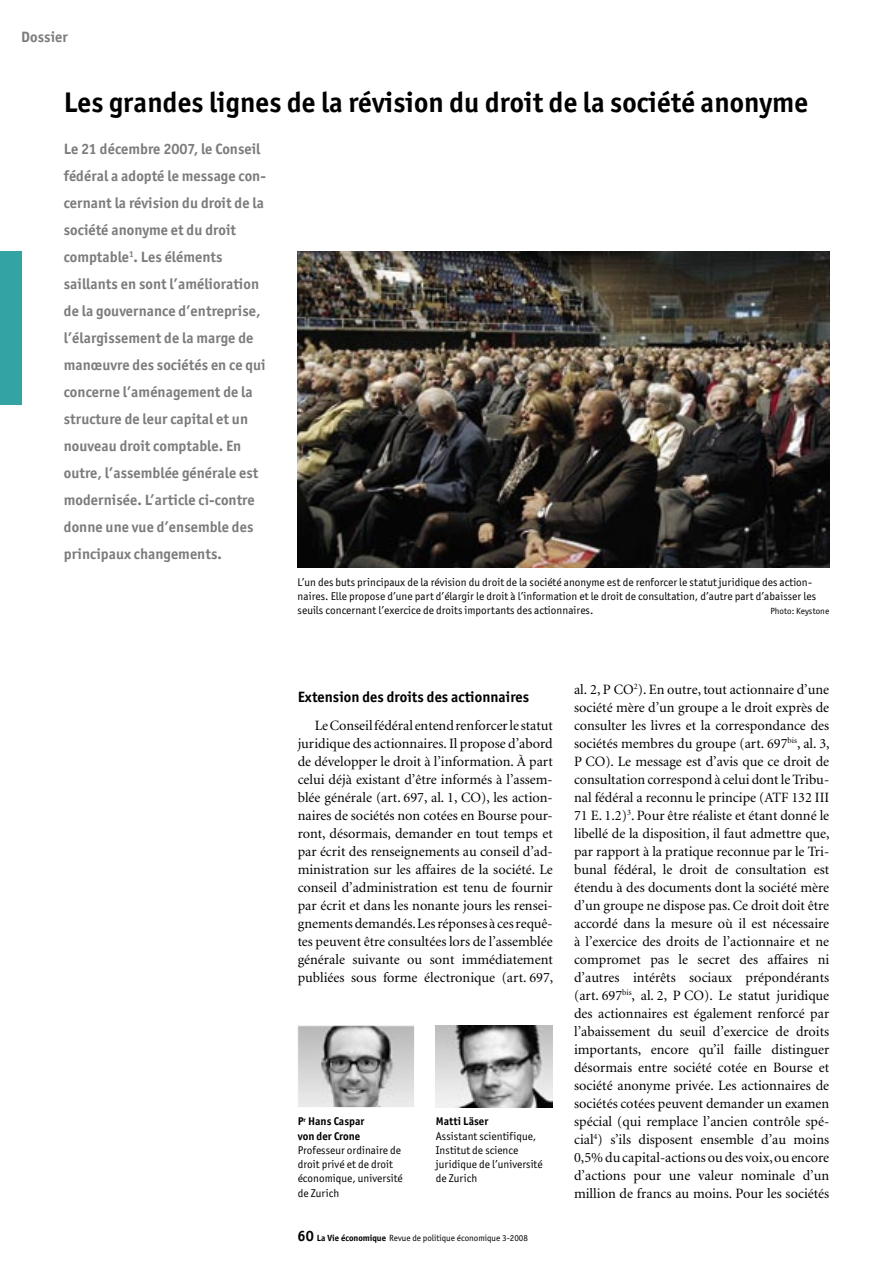
<style>
.page{position:relative;width:893px;height:1263px;background:#fff}
.page>*{position:absolute;margin:0;border:0;box-sizing:border-box;transform-origin:0 0}
._01_Titel{font:700 28.5px "Officina San ITC";letter-spacing:.005em;color:#000}
._02_Vorspann{font:700 15px/27px "Officina San ITC";letter-spacing:.005em;color:#7c7c7c}
._04_Zwischentitel_1{font:700 15px "Officina San ITC";letter-spacing:.005em;color:#000}
.Rubriktitel_links{font:700 15px "Officina San ITC";letter-spacing:.005em;color:#7c7c7c}
._03_Grundschrift{font:14.25px/18px "Minion";color:#000;text-align:justify}
._07_Legende{font:11.25px/14.2px "Officina San ITC";letter-spacing:.005em;color:#000}
.Autor{font:11.25px/14.2px "Officina San ITC";letter-spacing:.005em;color:#000}
.Autor-fett{font:700 11.25px/14.2px "Officina San ITC";letter-spacing:.005em;color:#000}
._07_Legende-2{font:9px "Officina San ITC";color:#000}
.s1{font-weight:700;font-size:15px}
.s2{font-weight:700}
</style>
<div class="page">
<div style="left:0;top:252px;width:21px;height:153px;background:#34a3a3"></div>
<img style="left:300px;top:1028px;width:113px;height:77px">
<div style="left:298px;top:1026px;width:117px;height:81px;border:1px solid #fff"></div>
<img style="left:436px;top:1026px;width:117px;height:81px">
<img style="left:298px;top:251px;width:531px;height:316px">
<p class="Rubriktitel_links" style="left:21px;top:27px;width:48px">Dossier</p>
<p class="_01_Titel" style="left:64px;top:84px;width:746px">Les grandes lignes de la révision du droit de la société anonyme</p>
<p class="_02_Vorspann" style="left:64px;top:136px;width:204px">Le 21 décembre 2007, le Conseil fédéral a adopté le message con&shy;cernant la révision du droit de la société anonyme et du droit comptable<sup>1</sup>. Les éléments saillants en sont l’amélioration de la gouvernance d’entreprise, l’élargissement de la marge de manœuvre des sociétés en ce qui concerne l’aménagement de la structure de leur capital et un nouveau droit comptable. En outre, l’assemblée générale est modernisée. L’article ci-contre donne une vue d’ensemble des principaux changements.</p>
<p class="_07_Legende" style="left:298px;top:575px;width:520px">L’un des buts principaux de la révision du droit de la société anonyme est de renforcer le statut juridique des action&shy;naires. Elle propose d’une part d’élargir le droit à l’information et le droit de consultation, d’autre part d’abaisser les seuils concernant l’exercice de droits importants des actionnaires.</p>
<p class="_07_Legende-2" style="left:770px;top:606px;width:60px">Photo: Keystone</p>
<p class="_04_Zwischentitel_1" style="left:298px;top:688px;width:233px">Extension des droits des actionnaires</p>
<p class="_03_Grundschrift" style="left:298px;top:716px;width:257px;text-indent:17px">Le Conseil fédéral entend renforcer le statut juridique des actionnaires. Il propose d’abord de développer le droit à l’information. À part celui déjà existant d’être informés à l’assem&shy;blée générale (art. 697, al. 1, CO), les action&shy;naires de sociétés non cotées en Bourse pour&shy;ront, désormais, demander en tout temps et par écrit des renseignements au conseil d’ad&shy;ministration sur les affaires de la société. Le conseil d’administration est tenu de fournir par écrit et dans les nonante jours les rensei&shy;gnements demandés. Les réponses à ces requê&shy;tes peuvent être consultées lors de l’assemblée générale suivante ou sont immédiatement publiées sous forme électronique (art. 697,</p>
<p class="Autor-fett" style="left:298px;top:1114px;width:68px">P<sup>r</sup> Hans Caspar von der Crone</p>
<p class="Autor" style="left:298px;top:1143px;width:107px">Professeur ordinaire de droit privé et de droit économique, université de Zurich</p>
<p class="Autor-fett" style="left:436px;top:1114px;width:54px">Matti Läser</p>
<p class="Autor" style="left:436px;top:1129px;width:108px">Assistant scientifique,<br>Institut de science juridique de l’université de Zurich</p>
<p class="_07_Legende-2" style="left:298px;top:1232px;width:232px"><span class="s1">60</span> <span class="s2">La Vie économique</span> Revue de politique économique 3-2008</p>
<p class="_03_Grundschrift" style="left:574px;top:680px;width:257px">al. 2, P CO<sup>2</sup>). En outre, tout actionnaire d’une société mère d’un groupe a le droit exprès de consulter les livres et la correspondance des sociétés membres du groupe (art. 697<sup>bis</sup>, al. 3, P CO). Le message est d’avis que ce droit de consultation correspond à celui dont le Tribu&shy;nal fédéral a reconnu le principe (ATF 132 III 71 E. 1.2)<sup>3</sup>. Pour être réaliste et étant donné le libellé de la disposition, il faut admettre que, par rapport à la pratique reconnue par le Tri&shy;bunal fédéral, le droit de consultation est étendu à des documents dont la société mère d’un groupe ne dispose pas. Ce droit doit être accordé dans la mesure où il est nécessaire à l’exercice des droits de l’actionnaire et ne compromet pas le secret des affaires ni d’autres intérêts sociaux prépondérants (art. 697<sup>bis</sup>, al. 2, P CO). Le statut juridique des actionnaires est également renforcé par l’abaissement du seuil d’exercice de droits importants, encore qu’il faille distinguer désormais entre société cotée en Bourse et société anonyme privée. Les actionnaires de sociétés cotées peuvent demander un examen spécial (qui remplace l’ancien contrôle spé&shy;cial<sup>4</sup>) s’ils disposent ensemble d’au moins 0,5% du capital-actions ou des voix, ou encore d’actions pour une valeur nominale d’un million de francs au moins. Pour les sociétés</p>
</div>
